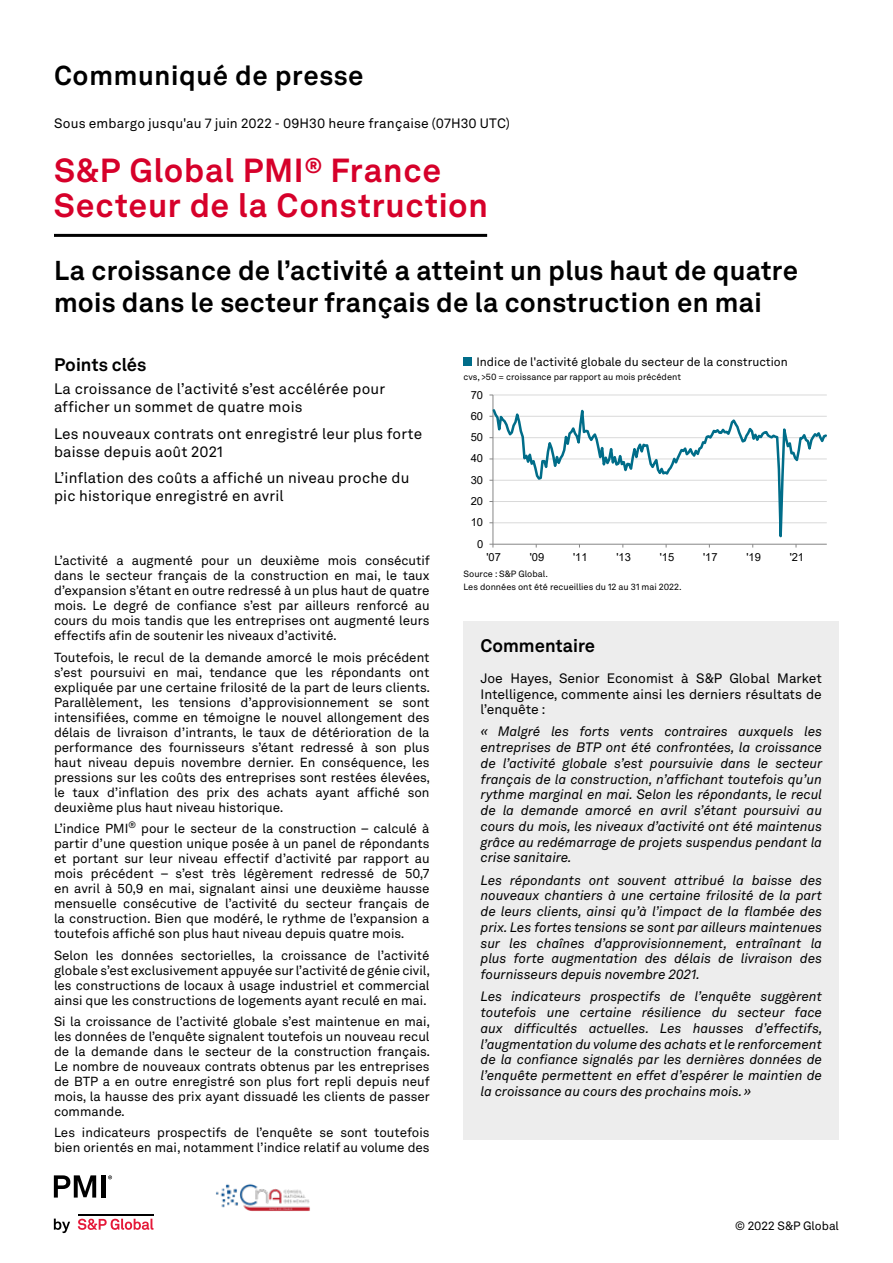
<style>
.page{position:relative;width:893px;height:1263px;background:#fff}
.page>*{position:absolute;margin:0;border:0;box-sizing:border-box;transform-origin:0 0}
.t1{font:700 33px/34.5px "Akkurat LL";letter-spacing:.02em;color:#d6002a}
.t2{font:700 27px/32.4px "Akkurat LL";letter-spacing:.01em;color:#000}
.t3{font:700 18px "Akkurat LL";color:#000}
.t4{font:15px/18px "Akkurat LL";letter-spacing:.01em;color:#000}
.t5{font:italic 13.5px/15.8px "Akkurat LL";color:#000;text-align:justify}
.t6{font:13.5px/15.8px "Akkurat LL";color:#000;text-align:justify}
.t7{font:13.05px/15px "Akkurat LL";color:#000;text-align:justify}
.t8{font:12px "Akkurat LL";color:#000}
.t9{font:11.1px "Arial";color:#000}
.t10{font:9px "Akkurat LL";color:#000}
</style>
<div class="page">
<img style="left:216px;top:1184px;width:94px;height:27px">
<hr style="left:54px;top:234px;width:433px;height:3px;background:#000">
<div style="left:463px;top:621px;width:376px;height:51px;background:#ededed"></div>
<div style="left:463px;top:672px;width:376px;height:468px;background:#ededed"></div>
<svg style="left:493px;top:395px;width:334px;height:150px"></svg>
<div style="left:464px;top:357px;width:8px;height:9px;background:#006d89"></div>
<svg style="left:54px;top:1218px;width:16px;height:15px"></svg>
<svg style="left:78px;top:1218px;width:75px;height:12px"></svg>
<hr style="left:78px;top:1213px;width:75px;height:2px;background:#000">
<svg style="left:54px;top:1175px;width:42px;height:22px"></svg>
<div style="left:101px;top:1175px;width:5px;height:22px;background:#000"></div>
<svg style="left:108px;top:1175px;width:4px;height:4px"></svg>
<h2 class="t2" style="left:54px;top:58px;width:311px">Communiqué de presse</h2>
<p class="t6" style="left:54px;top:114px;width:457px">Sous embargo jusqu'au 7 juin 2022 - 09H30 heure française (07H30 UTC)</p>
<h1 class="t1" style="left:54px;top:151px;width:435px">S&amp;P Global PMI<sup>®</sup> France<br>Secteur de la Construction</h1>
<h2 class="t2" style="left:54px;top:253px;width:745px">La croissance de l’activité a atteint un plus haut de quatre mois dans le secteur français de la construction en mai</h2>
<h3 class="t3" style="left:54px;top:351px;width:94px">Points clés</h3>
<p class="t8" style="left:476px;top:353px;width:313px">Indice de l'activité globale du secteur de la construction</p>
<p class="t10" style="left:464px;top:370px;width:219px">cvs, &gt;50 = croissance par rapport au mois précédent</p>
<p class="t4" style="left:54px;top:379px;width:333px">La croissance de l’activité s’est accélérée pour afficher un sommet de quatre mois</p>
<p class="t4" style="left:54px;top:424px;width:370px">Les nouveaux contrats ont enregistré leur plus forte baisse depuis août 2021</p>
<p class="t4" style="left:54px;top:468px;width:357px">L’inflation des coûts a affiché un niveau proche du pic historique enregistré en avril</p>
<p class="t9" style="left:471px;top:387px;width:14px">70</p>
<p class="t9" style="left:471px;top:408px;width:14px">60</p>
<p class="t9" style="left:471px;top:430px;width:14px">50</p>
<p class="t9" style="left:471px;top:451px;width:14px">40</p>
<p class="t9" style="left:471px;top:472px;width:14px">30</p>
<p class="t9" style="left:471px;top:493px;width:14px">20</p>
<p class="t9" style="left:471px;top:515px;width:14px">10</p>
<p class="t7" style="left:54px;top:553px;width:377px">L’activité a augmenté pour un deuxième mois consécutif dans le secteur français de la construction en mai, le taux d’expansion s’étant en outre redressé à un plus haut de quatre mois. Le degré de confiance s’est par ailleurs renforcé au cours du mois tandis que les entreprises ont augmenté leurs effectifs afin de soutenir les niveaux d’activité.</p>
<p class="t7" style="left:54px;top:649px;width:378px">Toutefois, le recul de la demande amorcé le mois précédent s’est poursuivi en mai, tendance que les répondants ont expliquée par une certaine frilosité de la part de leurs clients.<br>Parallèlement, les tensions d’approvisionnement se sont intensifiées, comme en témoigne le nouvel allongement des délais de livraison d’intrants, le taux de détérioration de la performance des fournisseurs s’étant redressé à son plus haut niveau depuis novembre dernier. En conséquence, les pressions sur les coûts des entreprises sont restées élevées, le taux d’inflation des prix des achats ayant affiché son deuxième plus haut niveau historique.</p>
<p class="t7" style="left:54px;top:820px;width:377px">L’indice PMI<sup>®</sup> pour le secteur de la construction – calculé à partir d’une question unique posée à un panel de répondants et portant sur leur niveau effectif d’activité par rapport au mois précédent – s’est très légèrement redressé de 50,7 en avril à 50,9 en mai, signalant ainsi une deuxième hausse mensuelle consécutive de l’activité du secteur français de la construction. Bien que modéré, le rythme de l’expansion a toutefois affiché son plus haut niveau depuis quatre mois.</p>
<p class="t7" style="left:54px;top:947px;width:378px">Selon les données sectorielles, la croissance de l’activité globale s’est exclusivement appuyée sur l’activité de génie civil, les constructions de locaux à usage industriel et commercial ainsi que les constructions de logements ayant reculé en mai.</p>
<p class="t7" style="left:54px;top:1013px;width:378px">Si la croissance de l’activité globale s’est maintenue en mai, les données de l’enquête signalent toutefois un nouveau recul de la demande dans le secteur de la construction français.<br>Le nombre de nouveaux contrats obtenus par les entreprises de BTP a en outre enregistré son plus fort repli depuis neuf mois, la hausse des prix ayant dissuadé les clients de passer commande.</p>
<p class="t7" style="left:54px;top:1124px;width:377px">Les indicateurs prospectifs de l’enquête se sont toutefois bien orientés en mai, notamment l’indice relatif au volume des</p>
<p class="t9" style="left:477px;top:536px;width:8px">0</p>
<p class="t9" style="left:486px;top:549px;width:16px">'07</p>
<p class="t9" style="left:530px;top:549px;width:16px">'09</p>
<p class="t9" style="left:573px;top:549px;width:16px">'11</p>
<p class="t9" style="left:616px;top:549px;width:16px">'13</p>
<p class="t9" style="left:660px;top:549px;width:16px">'15</p>
<p class="t9" style="left:703px;top:549px;width:16px">'17</p>
<p class="t9" style="left:746px;top:549px;width:16px">'19</p>
<p class="t9" style="left:790px;top:549px;width:16px">'21</p>
<p class="t10" style="left:464px;top:567px;width:86px">Source : S&amp;P Global.</p>
<p class="t10" style="left:463px;top:580px;width:220px">Les données ont été recueillies du 12 au 31 mai 2022.</p>
<h3 class="t3" style="left:480px;top:632px;width:116px">Commentaire</h3>
<p class="t6" style="left:480px;top:669px;width:343px">Joe Hayes, Senior Economist à S&amp;P Global Market Intelligence, commente ainsi les derniers résultats de l’enquête :</p>
<p class="t5" style="left:480px;top:723px;width:343px">« Malgré les forts vents contraires auxquels les entreprises de BTP ont été confrontées, la croissance de l’activité globale s’est poursuivie dans le secteur français de la construction, n’affichant toutefois qu’un rythme marginal en mai. Selon les répondants, le recul de la demande amorcé en avril s’étant poursuivi au cours du mois, les niveaux d’activité ont été maintenus grâce au redémarrage de projets suspendus pendant la crise sanitaire.</p>
<p class="t5" style="left:480px;top:871px;width:343px">Les répondants ont souvent attribué la baisse des nouveaux chantiers à une certaine frilosité de la part de leurs clients, ainsi qu’à l’impact de la flambée des prix. Les fortes tensions se sont par ailleurs maintenues sur les chaînes d’approvisionnement, entraînant la plus forte augmentation des délais de livraison des fournisseurs depuis novembre 2021.</p>
<p class="t5" style="left:480px;top:988px;width:344px">Les indicateurs prospectifs de l’enquête suggèrent toutefois une certaine résilience du secteur face aux difficultés actuelles. Les hausses d’effectifs, l’augmentation du volume des achats et le renforcement de la confiance signalés par les dernières données de l’enquête permettent en effet d’espérer le maintien de la croissance au cours des prochains mois. »</p>
<p class="t8" style="left:735px;top:1216px;width:105px">© 2022 S&amp;P Global</p>
</div>
